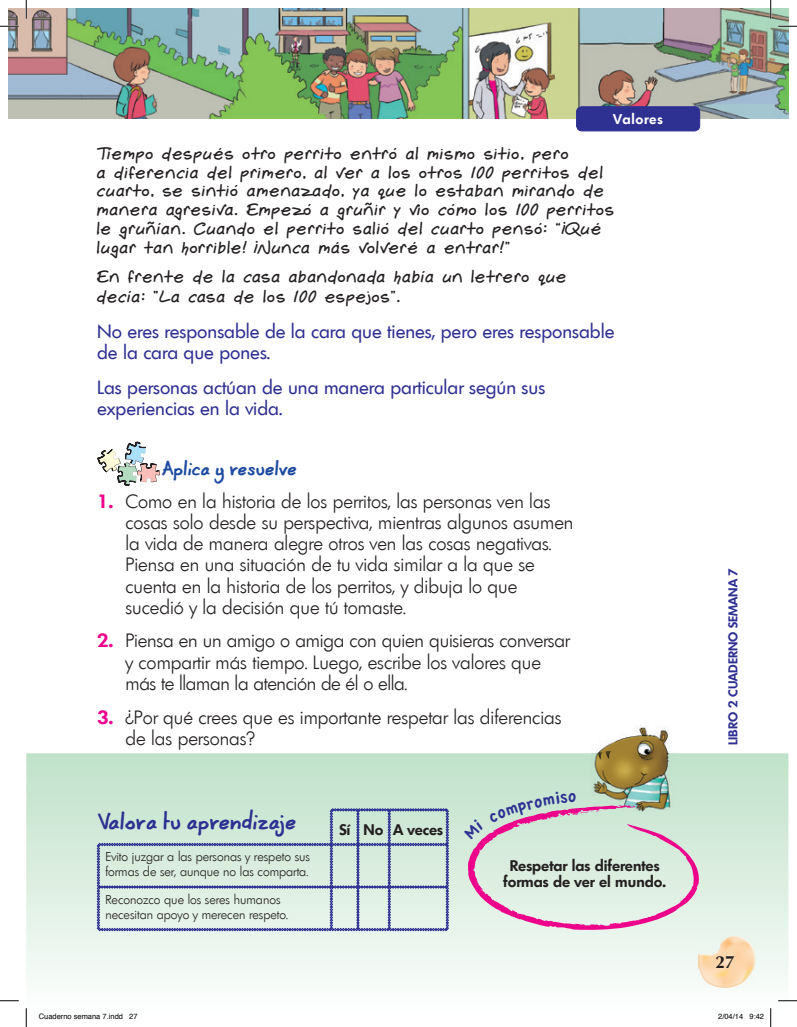
<style>
.page{position:relative;width:797px;height:1027px;background:#fff}
.page>*{position:absolute;margin:0;border:0;box-sizing:border-box;transform-origin:0 0}
.t1{font:300 18.75px/21.2px "Limerick";color:#231f20}
.t2{font:18.75px/21.2px "Limerick";color:#2e3092}
.t3{font:17.5px/18.8px "Gemelli";color:#231f20}
.t4{font:17.5px "Coert Schrift Dik";color:#2e3092}
.t5{font:700 17.5px "Optima";color:#231f20}
.t6{font:600 15px/16.2px "Limerick";color:#231f20;text-align:center}
.t7{font:15px "Coert Schrift Dik";color:#1d4a9f}
.t8{font:600 13.75px "Limerick";letter-spacing:.05em;color:#fff}
.t9{font:300 12.5px/15px "Limerick";color:#231f20}
.t10{font:600 12.5px "Limerick";color:#2e3092}
.t11{font:7.5px "Helvetica";color:#000}
.s1{font-weight:600;color:#ed028c}
</style>
<div class="page">
<img style="left:9px;top:9px;width:779px;height:109px">
<svg style="left:26px;top:753px;width:762px;height:265px"></svg>
<img style="left:698px;top:935px;width:57px;height:52px">
<img style="left:591px;top:726px;width:83px;height:65px">
<div style="left:576px;top:107px;width:123px;height:24px;background:#2e3092;border-radius:5px"></div>
<div style="left:576px;top:106px;width:124px;height:25px;border:1px solid #2e3092;border-radius:5px"></div>
<svg style="left:98px;top:441px;width:62px;height:44px"></svg>
<svg style="left:97px;top:808px;width:351px;height:123px;background:#c9dad7"></svg>
<svg style="left:0;top:25px;width:19px;height:2px"></svg>
<svg style="left:778px;top:25px;width:19px;height:2px"></svg>
<svg style="left:0;top:1000px;width:19px;height:1px"></svg>
<svg style="left:778px;top:1000px;width:19px;height:1px"></svg>
<svg style="left:25px;top:0;width:2px;height:19px"></svg>
<svg style="left:25px;top:1008px;width:2px;height:19px"></svg>
<svg style="left:770px;top:0;width:1px;height:19px"></svg>
<svg style="left:770px;top:1008px;width:1px;height:19px"></svg>
<svg style="left:39px;top:1013px;width:84px;height:5px"></svg>
<svg style="left:129px;top:1014px;width:9px;height:4px"></svg>
<svg style="left:718px;top:1014px;width:25px;height:4px"></svg>
<svg style="left:749px;top:1014px;width:15px;height:4px"></svg>
<svg style="left:464px;top:791px;width:237px;height:139px;background:#d7d7d4"></svg>
<p class="t8" style="left:613px;top:111px;width:51px">Valores</p>
<p class="t3" style="left:97px;top:144px;width:520px">Tiempo después otro perrito entró al mismo sitio, pero<br>a diferencia del primero, al ver a los otros 100 perritos del cuarto, se sintió amenazado, ya que lo estaban mirando de manera agresiva. Empezó a gruñir y vio cómo los 100 perritos le gruñían. Cuando el perrito salió del cuarto pensó: “¡Qué lugar tan horrible! ¡Nunca más volveré a entrar!”</p>
<p class="t3" style="left:97px;top:267px;width:472px;line-height:20px">En frente de la casa abandonada había un letrero que decía: "La casa de los 100 espejos”.</p>
<p class="t2" style="left:97px;top:320px;width:519px">No eres responsable de la cara que tienes, pero eres responsable de la cara que pones.</p>
<p class="t2" style="left:97px;top:377px;width:449px">Las personas actúan de una manera particular según sus experiencias en la vida.</p>
<p class="t7" style="left:162px;top:461px;width:137px">Aplica y resuelve</p>
<p class="t1" style="left:125px;top:490px;width:449px;text-indent:-28px"><span class="s1">1.</span> Como en la historia de los perritos, las personas ven las cosas solo desde su perspectiva, mientras algunos asumen la vida de manera alegre otros ven las cosas negativas.<br>Piensa en una situación de tu vida similar a la que se cuenta en la historia de los perritos, y dibuja lo que sucedió y la decisión que tú tomaste.</p>
<p class="t1" style="left:125px;top:630px;width:446px;text-indent:-28px"><span class="s1">2.</span> Piensa en un amigo o amiga con quien quisieras conversar y compartir más tiempo. Luego, escribe los valores que más te llaman la atención de él o ella.</p>
<p class="t1" style="left:125px;top:706px;width:437px;text-indent:-28px"><span class="s1">3.</span> ¿Por qué crees que es importante respetar las diferencias de las personas?</p>
<p class="t4" style="left:98px;top:813px;width:200px">Valora tu aprendizaje</p>
<p class="t9" style="left:105px;top:849px;width:206px">Evito juzgar a las personas y respeto sus formas de ser, aunque no las comparta.</p>
<p class="t9" style="left:105px;top:892px;width:184px">Reconozco que los seres humanos necesitan apoyo y merecen respeto.</p>
<p class="t6" style="left:339px;top:821px;width:105px">Sí No A veces</p>
<p class="t6" style="left:503px;top:857px;width:164px">Respetar las diferentes formas de ver el mundo.</p>
<p class="t10" style="left:725px;top:745px;width:179px;rotate:-90deg">LIBRO 2 CUADERNO SEMANA 7</p>
<p class="t5" style="left:715px;top:952px;width:21px">27</p>
<p class="t11" style="left:39px;top:1011px;width:100px">Cuaderno semana 7.indd 27</p>
<p class="t11" style="left:718px;top:1011px;width:47px">2/04/14 9:42</p>
</div>
